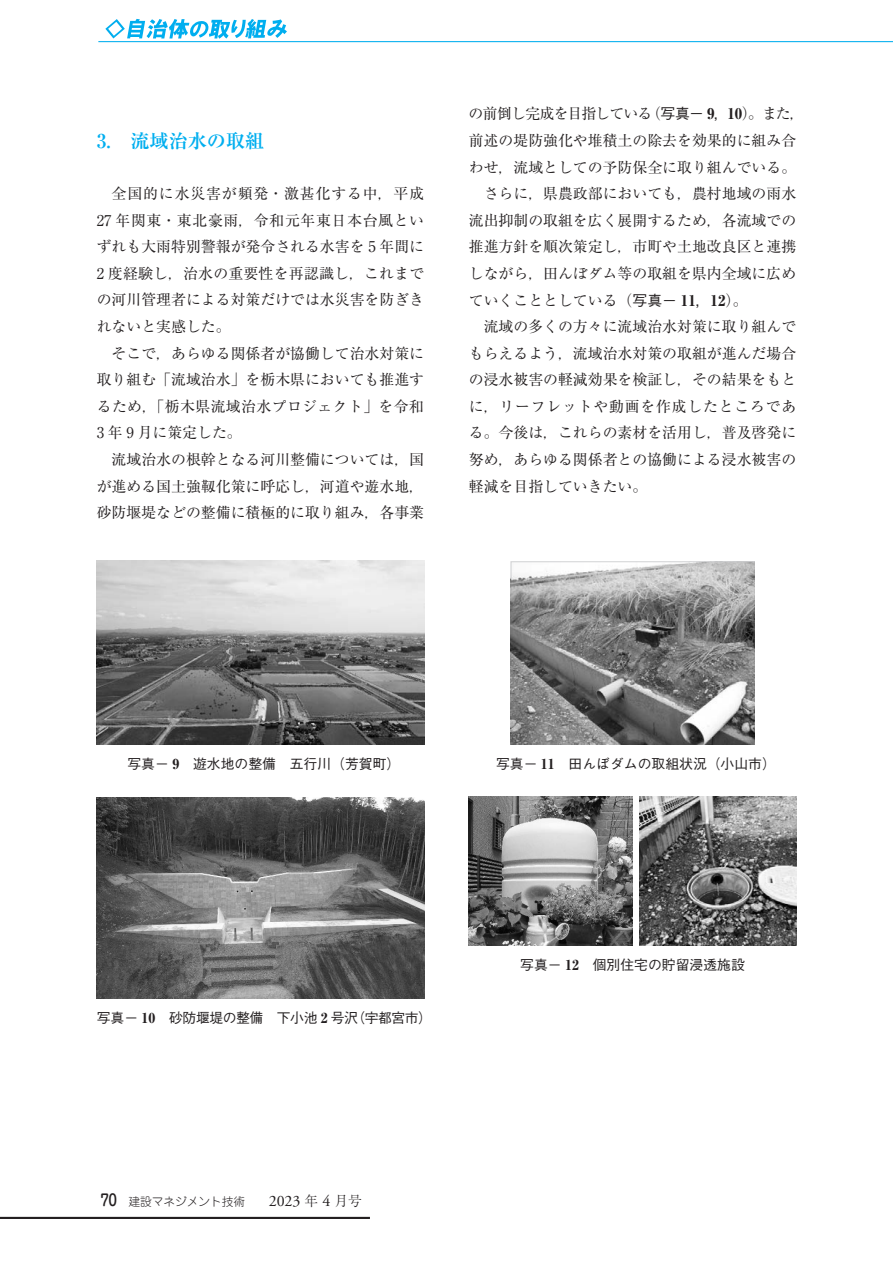
<style>
.page{position:relative;width:893px;height:1263px;background:#fff}
.page>*{position:absolute;margin:0;border:0;box-sizing:border-box;transform-origin:0 0}
.大見出し_1__自治体{font:700 19.2px "Ryumin Pr 6 N";color:#00aeef}
.本文_14Q{font:14.85px/26.5px "Ryumin Pr 6 N";color:#231f20;text-align:justify}
.キャプション{font:500 13.8px "Gothic BBB Pr 6 N";color:#231f20}
.キャプション-2{font:500 13.8px "Gothic BBB Pr 6 N";letter-spacing:-.025em;color:#231f20}
.t1{font:300 11.7px "Jun 101 Pro";color:#231f20}
.s1{font-family:"Gothic BBB Pr 6 N";font-weight:500}
.s2{font-weight:800}
.s3{font-family:"Ryumin Pr 6 N";font-weight:800}
.s4{font-family:"Jun 34 Pro";font-weight:500;font-size:15.9px}
.s5{font-family:"Adobe Garamond Pro";font-weight:400;font-size:15.9px}
.s6{font-family:"Ryumin Pr 6 N";font-size:13.8px}
</style>
<div class="page">
<img style="left:97px;top:560px;width:327px;height:184px">
<img style="left:97px;top:797px;width:327px;height:201px">
<img style="left:511px;top:580px;width:243px;height:164px">
<svg style="left:510px;top:561px;width:245px;height:19px"></svg>
<img style="left:469px;top:796px;width:163px;height:149px">
<img style="left:640px;top:796px;width:156px;height:149px">
<hr style="left:98px;top:41px;width:795px;height:1px;background:#00aeef">
<svg style="left:105px;top:19px;width:182px;height:20px"></svg>
<hr style="left:0;top:1217px;width:370px;height:2px;background:#231f20">
<p class="大見出し_1__自治体" style="left:97px;top:125px;width:169px">3.　流域治水の取組</p>
<p class="本文_14Q" style="left:97px;top:180px;width:329px;text-indent:15px">全国的に水災害が頻発・激甚化する中，平成27 年関東・東北豪雨，令和元年東日本台風といずれも大雨特別警報が発令される水害を 5 年間に2 度経験し，治水の重要性を再認識し，これまでの河川管理者による対策だけでは水災害を防ぎきれないと実感した。</p>
<p class="本文_14Q" style="left:97px;top:339px;width:329px;text-indent:15px">そこで，あらゆる関係者が協働して治水対策に取り組む「流域治水」を栃木県においても推進するため，「栃木県流域治水プロジェクト」を令和3 年 9 月に策定した。</p>
<p class="本文_14Q" style="left:97px;top:445px;width:329px;text-indent:15px">流域治水の根幹となる河川整備については，国が進める国土強靱化策に呼応し，河道や遊水地，砂防堰堤などの整備に積極的に取り組み，各事業</p>
<p class="本文_14Q" style="left:468px;top:100px;width:338px;text-align:left">の前倒し完成を目指している（<span class="s1">写真－</span> <span class="s2">9</span><span class="s1">，</span><span class="s2">10</span>）。また，前述の堤防強化や堆積土の除去を効果的に組み合わせ，流域としての予防保全に取り組んでいる。</p>
<p class="本文_14Q" style="left:469px;top:180px;width:329px;text-indent:15px">さらに，県農政部においても，農村地域の雨水流出抑制の取組を広く展開するため，各流域での推進方針を順次策定し，市町や土地改良区と連携しながら，田んぼダム等の取組を県内全域に広めていくこととしている（<span class="s1">写真－</span> <span class="s2">11</span><span class="s1">，</span><span class="s2">12</span>）。</p>
<p class="本文_14Q" style="left:469px;top:312px;width:329px;text-indent:15px">流域の多くの方々に流域治水対策に取り組んでもらえるよう，流域治水対策の取組が進んだ場合の浸水被害の軽減効果を検証し，その結果をもとに，リーフレットや動画を作成したところである。今後は，これらの素材を活用し，普及啓発に努め，あらゆる関係者との協働による浸水被害の軽減を目指していきたい。</p>
<p class="キャプション" style="left:127px;top:753px;width:274px">写真－ <span class="s3">9</span>　遊水地の整備　五行川（芳賀町）</p>
<p class="キャプション" style="left:496px;top:753px;width:281px">写真－ <span class="s3">11</span>　田んぼダムの取組状況（小山市）</p>
<p class="キャプション-2" style="left:97px;top:1007px;width:337px">写真－ <span class="s3">10</span>　砂防堰堤の整備　下小池 <span class="s3">2</span> 号沢（宇都宮市）</p>
<p class="t1" style="left:101px;top:1192px;width:262px"><span class="s4">70</span> 建設マネジメント技術　　<span class="s5">2023</span> <span class="s6">年</span> <span class="s5">4</span> <span class="s6">月号</span></p>
<p class="キャプション" style="left:520px;top:954px;width:226px">写真－ <span class="s3">12</span>　個別住宅の貯留浸透施設</p>
</div>
